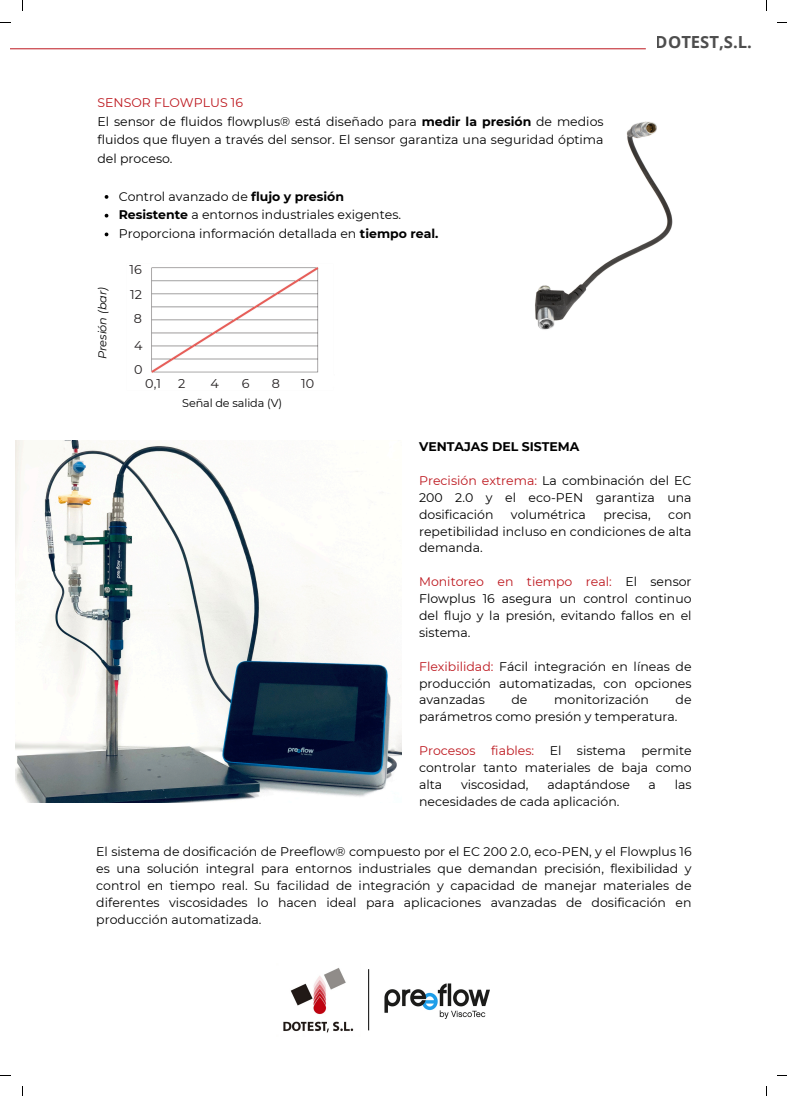
<style>
.page{position:relative;width:787px;height:1096px;background:#fff}
.page>*{position:absolute;margin:0;border:0;box-sizing:border-box;transform-origin:0 0}
.t1{font:700 16.62px "Open Sans";color:#000}
.t2{font:12.75px/24.4px "Montserrat";color:#231f20;text-align:justify}
.t3{font:12.5px/16.9px "Montserrat";color:#000;text-align:justify}
.t4{font:700 12.5px "Montserrat";color:#000}
.t5{font:italic 11.38px "Montserrat";letter-spacing:-.01em;color:#000}
.t6{font:11.25px "Montserrat";letter-spacing:-.01em;color:#000}
.s1{color:#bd171e}
.s2{font-weight:700}
</style>
<div class="page">
<hr style="left:10px;top:48px;width:636px;height:1px;background:#bd171e">
<img style="left:283px;top:968px;width:71px;height:65px">
<hr style="left:368px;top:969px;width:1px;height:61px;background:#000">
<img style="left:385px;top:983px;width:105px;height:35px">
<img style="left:16px;top:440px;width:385px;height:362px">
<img style="left:535px;top:121px;width:138px;height:209px">
<svg style="left:105px;top:195px;width:3px;height:4px"></svg>
<svg style="left:105px;top:232px;width:3px;height:4px"></svg>
<img style="left:151px;top:267px;width:168px;height:106px">
<p class="t3" style="left:97px;top:93px;width:508px;line-height:18.8px;text-align:left"><span class="s1">SENSOR FLOWPLUS 16<br></span>El sensor de fluidos flowplus® está diseñado para <span class="s2">medir la presión</span> de medios fluidos que fluyen a través del sensor. El sensor garantiza una seguridad óptima del proceso.</p>
<p class="t3" style="left:119px;top:187px;width:321px;line-height:18.8px;text-align:left">Control avanzado de <span class="s2">flujo y presión<br>Resistente</span> a entornos industriales exigentes.<br>Proporciona información detallada en <span class="s2">tiempo real.</span></p>
<p class="t5" style="left:95px;top:359px;width:73px;rotate:-90deg">Presión (bar)</p>
<p class="t2" style="left:130px;top:257px;width:14px">16<br>12<br>8</p>
<p class="t2" style="left:134px;top:333px;width:10px">4<br>0</p>
<p class="t2" style="left:145px;top:371px;width:17px">0,1</p>
<p class="t2" style="left:178px;top:371px;width:9px">2</p>
<p class="t2" style="left:211px;top:371px;width:10px">4</p>
<p class="t2" style="left:242px;top:371px;width:9px">6</p>
<p class="t2" style="left:272px;top:371px;width:10px">8</p>
<h3 class="t2" style="left:301px;top:371px;width:15px">10</h3>
<h3 class="t6" style="left:182px;top:396px;width:101px">Señal de salida (V)</h3>
<h1 class="t1" style="left:656px;top:30px;width:98px">DOTEST,S.L.</h1>
<p class="t4" style="left:419px;top:439px;width:162px">VENTAJAS DEL SISTEMA</p>
<p class="t3" style="left:419px;top:472px;width:274px"><span class="s1">Precisión extrema:</span> La combinación del EC 200 2.0 y el eco-PEN garantiza una dosificación</p>
<p class="t3" style="left:511px;top:505px;width:77px">volumétrica</p>
<p class="t3" style="left:603px;top:505px;width:49px">precisa,</p>
<p class="t3" style="left:419px;top:505px;width:274px;text-indent:249px">con repetibilidad incluso en condiciones de alta demanda.</p>
<p class="t3" style="left:419px;top:573px;width:274px"><span class="s1">Monitoreo en tiempo real:</span> El sensor Flowplus 16 asegura un control continuo del flujo y la presión, evitando fallos en el sistema.</p>
<p class="t3" style="left:419px;top:657px;width:274px"><span class="s1">Flexibilidad:</span> Fácil integración en líneas de producción automatizadas, con opciones avanzadas</p>
<p class="t3" style="left:419px;top:691px;width:274px;text-indent:256px">de parámetros como presión y temperatura.</p>
<p class="t3" style="left:419px;top:742px;width:274px"><span class="s1">Procesos fiables:</span> El sistema permite controlar tanto materiales de baja como alta</p>
<p class="t3" style="left:511px;top:691px;width:18px">de</p>
<p class="t3" style="left:554px;top:691px;width:96px">monitorización</p>
<p class="t3" style="left:461px;top:775px;width:69px">viscosidad,</p>
<p class="t3" style="left:547px;top:775px;width:84px">adaptándose</p>
<p class="t3" style="left:649px;top:775px;width:9px">a</p>
<p class="t3" style="left:675px;top:775px;width:18px">las</p>
<p class="t3" style="left:419px;top:792px;width:202px">necesidades de cada aplicación.</p>
<p class="t3" style="left:96px;top:843px;width:597px">El sistema de dosificación de Preeflow® compuesto por el EC 200 2.0, eco-PEN, y el Flowplus 16 es una solución integral para entornos industriales que demandan precisión, flexibilidad y control en tiempo real. Su facilidad de integración y capacidad de manejar materiales de diferentes viscosidades lo hacen ideal para aplicaciones avanzadas de dosificación en producción automatizada.</p>
</div>
